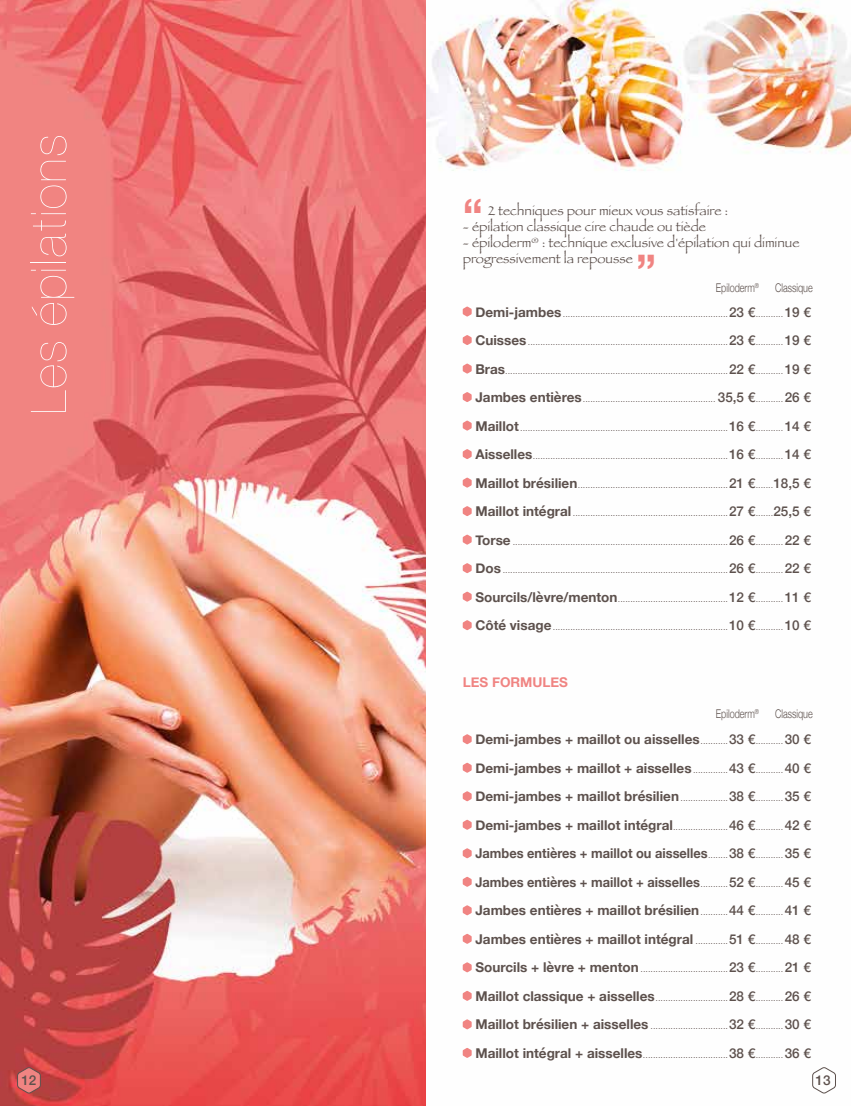
<style>
.page{position:relative;width:851px;height:1106px;background:#fff}
.page>*{position:absolute;margin:0;border:0;box-sizing:border-box;transform-origin:0 0}
.t1{font:52.5px "Nimbus San DCE Ultr Ligh";color:#fff}
.t2{font:700 43.5px "Helvetica Neue";color:#f08482}
.t3{font:700 13.5px/28.5px "Helvetica Neue";color:#5d514d;text-align:justify;scale:.95 1}
.t4{font:13.5px/16.2px "Papyrus";color:#5d514d}
.t5{font:700 13.5px/28.5px "Helvetica Neue";color:#5d514d}
.t6{font:700 13.5px "Helvetica Neue";color:#f08482}
.t7{font:500 13.5px "Helvetica Neue";color:#5d514d}
.t8{font:300 12px "Helvetica Neue";color:#5d514d;scale:.75 1}
.t9{font:300 9px "Helvetica Neue";color:#5d514d}
.s1{font-weight:700;font-size:13.5px}
.s2{font-weight:500;font-size:13.5px}
.s3{font-weight:300;font-size:9px}
.s4{font-weight:500}
</style>
<div class="page">
<img style="left:425px;top:0;width:425px;height:1106px">
<svg style="left:462px;top:306px;width:9px;height:10px"></svg>
<svg style="left:462px;top:335px;width:9px;height:10px"></svg>
<svg style="left:462px;top:363px;width:9px;height:10px"></svg>
<svg style="left:462px;top:392px;width:9px;height:10px"></svg>
<svg style="left:462px;top:420px;width:9px;height:10px"></svg>
<svg style="left:462px;top:449px;width:9px;height:10px"></svg>
<svg style="left:462px;top:477px;width:9px;height:10px"></svg>
<svg style="left:462px;top:506px;width:9px;height:10px"></svg>
<svg style="left:462px;top:534px;width:9px;height:10px"></svg>
<svg style="left:462px;top:563px;width:9px;height:10px"></svg>
<svg style="left:462px;top:591px;width:9px;height:10px"></svg>
<svg style="left:462px;top:620px;width:9px;height:10px"></svg>
<svg style="left:462px;top:734px;width:9px;height:10px"></svg>
<svg style="left:462px;top:762px;width:9px;height:10px"></svg>
<svg style="left:462px;top:791px;width:9px;height:10px"></svg>
<svg style="left:462px;top:819px;width:9px;height:10px"></svg>
<svg style="left:462px;top:848px;width:9px;height:10px"></svg>
<svg style="left:462px;top:876px;width:9px;height:10px"></svg>
<svg style="left:462px;top:905px;width:9px;height:10px"></svg>
<svg style="left:462px;top:933px;width:9px;height:10px"></svg>
<svg style="left:462px;top:962px;width:9px;height:10px"></svg>
<svg style="left:462px;top:990px;width:9px;height:10px"></svg>
<svg style="left:462px;top:1019px;width:9px;height:10px"></svg>
<svg style="left:462px;top:1047px;width:9px;height:10px"></svg>
<img style="left:0;top:0;width:425px;height:1106px">
<svg style="left:812px;top:1067px;width:23px;height:26px"></svg>
<svg style="left:17px;top:1067px;width:24px;height:26px"></svg>
<h1 class="t1" style="left:21px;top:416px;width:284px;rotate:-90deg">Les épilations</h1>
<h2 class="t2" style="left:462px;top:181px;width:22px">“</h2>
<h3 class="t4" style="left:488px;top:202px;width:241px">2 techniques pour mieux vous satisfaire :</h3>
<h3 class="t4" style="left:462px;top:218px;width:245px">- épilation classique cire chaude ou tiède</h3>
<h3 class="t4" style="left:462px;top:234px;width:338px">- épiloderm<sup>®</sup> : technique exclusive d'épilation qui diminue progressivement la repousse</h3>
<p class="t9" style="left:475px;top:306px;width:337px"><span class="s1">Demi-jambes</span> ..................................................................<span class="s2">23 €</span>........... <span class="s2">19 €</span></p>
<p class="t9" style="left:475px;top:334px;width:337px"><span class="s1">Cuisses</span>................................................................................<span class="s2">23 €</span>........... <span class="s2">19 €</span></p>
<p class="t9" style="left:475px;top:363px;width:337px"><span class="s1">Bras</span>.........................................................................................<span class="s2">22 €</span>........... <span class="s2">19 €</span></p>
<p class="t9" style="left:475px;top:391px;width:337px"><span class="s1">Jambes entières</span>..................................................... <span class="s2">35,5 €</span>........... <span class="s2">26 €</span></p>
<p class="t9" style="left:475px;top:420px;width:337px"><span class="s1">Maillot</span> ...................................................................................<span class="s2">16 €</span>........... <span class="s2">14 €</span></p>
<p class="t9" style="left:475px;top:448px;width:337px"><span class="s1">Aisselles</span>..............................................................................<span class="s2">16 €</span>........... <span class="s2">14 €</span></p>
<p class="t9" style="left:475px;top:477px;width:337px"><span class="s1">Maillot brésilien</span>............................................................<span class="s2">21 €</span>.......<span class="s2">18,5 €</span></p>
<p class="t9" style="left:475px;top:505px;width:337px"><span class="s1">Maillot intégral</span> ..............................................................<span class="s2">27 €</span>.......<span class="s2">25,5 €</span></p>
<p class="t9" style="left:475px;top:534px;width:337px"><span class="s1">Torse</span> ......................................................................................<span class="s2">26 €</span>........... <span class="s2">22 €</span></p>
<p class="t9" style="left:475px;top:562px;width:337px"><span class="s1">Dos</span> ..........................................................................................<span class="s2">26 €</span>........... <span class="s2">22 €</span></p>
<p class="t9" style="left:475px;top:591px;width:337px"><span class="s1">Sourcils/lèvre/menton</span>............................................<span class="s2">12 €</span>........... <span class="s2">11 €</span></p>
<p class="t9" style="left:475px;top:619px;width:337px"><span class="s1">Côté visage</span>......................................................................<span class="s2">10 €</span>........... <span class="s2">10 €</span></p>
<h2 class="t2" style="left:636px;top:236px;width:22px">”</h2>
<h3 class="t8" style="left:715px;top:278px;width:59px">Epiloderm<sup>®</sup></h3>
<h3 class="t8" style="left:774px;top:278px;width:52px">Classique</h3>
<h3 class="t6" style="left:462px;top:671px;width:107px">LES FORMULES</h3>
<h3 class="t8" style="left:715px;top:704px;width:59px">Epiloderm<sup>®</sup></h3>
<h3 class="t8" style="left:774px;top:704px;width:52px">Classique</h3>
<h3 class="t5" style="left:475px;top:725px;width:337px">Demi-jambes + maillot ou aisselles<span class="s3">...........</span><span class="s4">33 €</span><span class="s3">...........</span> <span class="s4">30 €<br></span>Demi-jambes + maillot + aisselles <span class="s3">..............</span><span class="s4">43 €</span><span class="s3">...........</span> <span class="s4">40 €</span></h3>
<p class="t9" style="left:475px;top:790px;width:337px"><span class="s1">Demi-jambes + maillot brésilien</span> ...................<span class="s2">38 €</span>........... <span class="s2">35 €</span></p>
<p class="t9" style="left:475px;top:819px;width:337px"><span class="s1">Demi-jambes + maillot intégral</span>......................<span class="s2">46 €</span>........... <span class="s2">42 €</span></p>
<p class="t3" style="left:475px;top:839px;width:354px">Jambes entières + maillot ou aisselles<span class="s3">........</span><span class="s4">38 €</span><span class="s3">...........</span> <span class="s4">35 € </span>Jambes entières + maillot + aisselles<span class="s3">...........</span><span class="s4">52 €</span><span class="s3">...........</span> <span class="s4">45 € </span>Jambes entières + maillot brésilien<span class="s3">...........</span><span class="s4">44 €</span><span class="s3">...........</span> <span class="s4">41 € </span>Jambes entières + maillot intégral <span class="s3">.............</span><span class="s4">51 €</span><span class="s3">...........</span> <span class="s4">48 €</span></p>
<p class="t9" style="left:475px;top:961px;width:337px"><span class="s1">Sourcils + lèvre + menton</span> ...................................<span class="s2">23 €</span>........... <span class="s2">21 €</span></p>
<p class="t9" style="left:475px;top:990px;width:337px"><span class="s1">Maillot classique + aisselles</span>.............................<span class="s2">28 €</span>........... <span class="s2">26 €</span></p>
<p class="t9" style="left:475px;top:1018px;width:337px"><span class="s1">Maillot brésilien + aisselles</span> ...............................<span class="s2">32 €</span>........... <span class="s2">30 €</span></p>
<p class="t9" style="left:475px;top:1047px;width:337px"><span class="s1">Maillot intégral + aisselles</span>..................................<span class="s2">38 €</span>........... <span class="s2">36 €</span></p>
<h3 class="t7" style="left:21px;top:1069px;width:17px">12</h3>
<h3 class="t7" style="left:815px;top:1069px;width:17px">13</h3>
</div>
